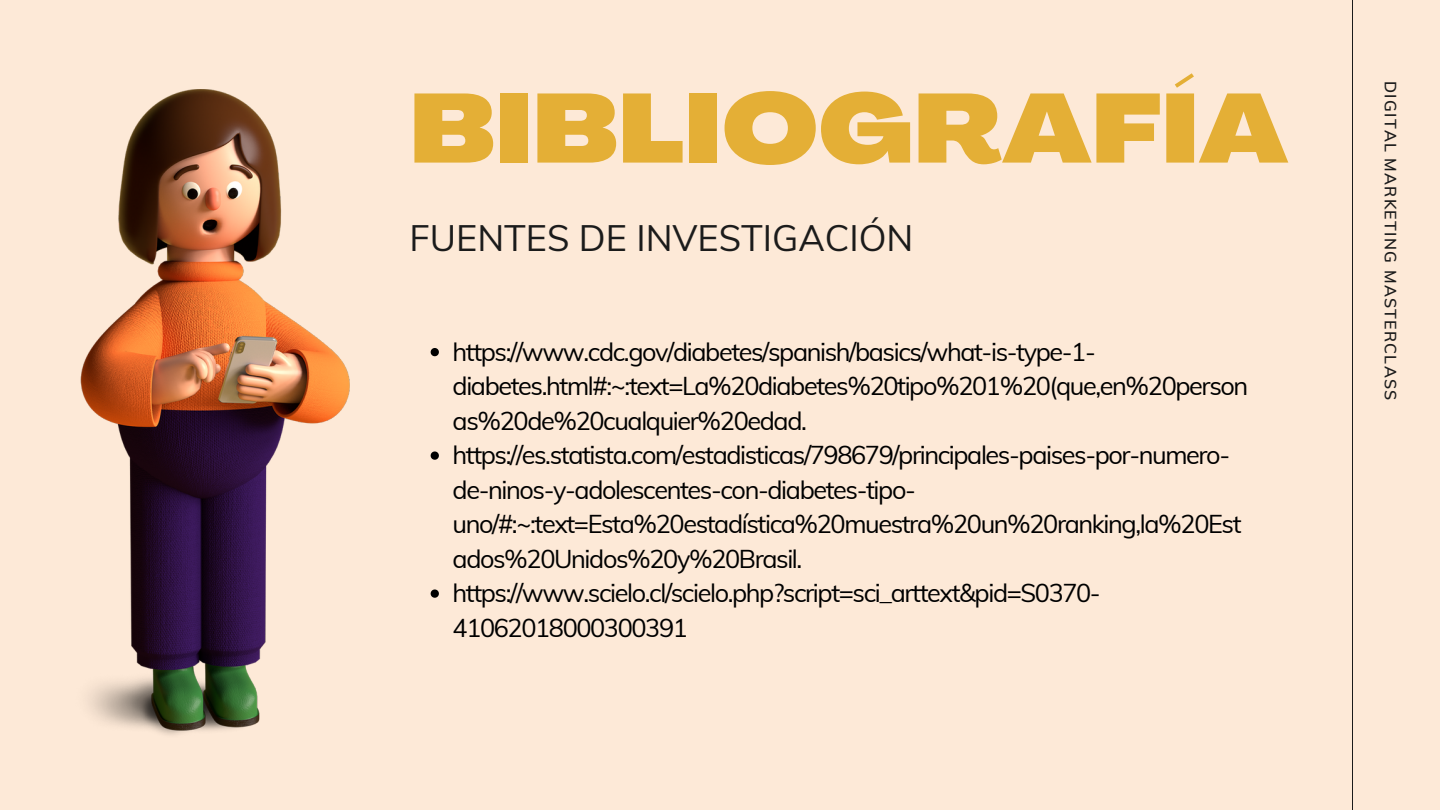
<style>
.page{position:relative;width:1440px;height:810px;background:#fde9d7}
.page>*{position:absolute;margin:0;border:0;box-sizing:border-box;transform-origin:0 0}
.t1{font:900 expanded 96px "Agrandir";color:#e4af36}
.t2{font:36px "Muli";color:#1b1b1b}
.t3{font:25.3px/34.5px "Muli";letter-spacing:-.055em;color:#000}
.t4{font:600 16px "Muli";letter-spacing:.08em;color:#1b1b1b}
</style>
<div class="page">
<hr style="left:1352px;top:0;width:1px;height:810px;background:#1b1b1b">
<img style="left:80px;top:89px;width:270px;height:646px">
<svg style="left:431px;top:348px;width:8px;height:8px"></svg>
<svg style="left:431px;top:451px;width:8px;height:9px"></svg>
<svg style="left:431px;top:589px;width:8px;height:9px"></svg>
<p class="t1" style="left:410px;top:91px;width:880px">BIBLIOGRAFÍA</p>
<p class="t2" style="left:410px;top:215px;width:505px">FUENTES DE INVESTIGACIÓN</p>
<p class="t3" style="left:453px;top:334px;width:797px">https://www.cdc.gov/diabetes/spanish/basics/what-is-type-1- diabetes.html#:~:text=La%20diabetes%20tipo%201%20(que,en%20person as%20de%20cualquier%20edad.</p>
<p class="t3" style="left:453px;top:437px;width:790px">https://es.statista.com/estadisticas/798679/principales-paises-por-numero&shy;de-ninos-y-adolescentes-con-diabetes-tipo&shy;uno/#:~:text=Esta%20estadística%20muestra%20un%20ranking,la%20Est ados%20Unidos%20y%20Brasil.</p>
<p class="t3" style="left:453px;top:575px;width:650px">https://www.scielo.cl/scielo.php?script=sci_arttext&amp;pid=S0370-<br>41062018000300391</p>
<p class="t4" style="left:1401px;top:81px;width:321px;rotate:90deg">DIGITAL MARKETING MASTERCLASS</p>
</div>
